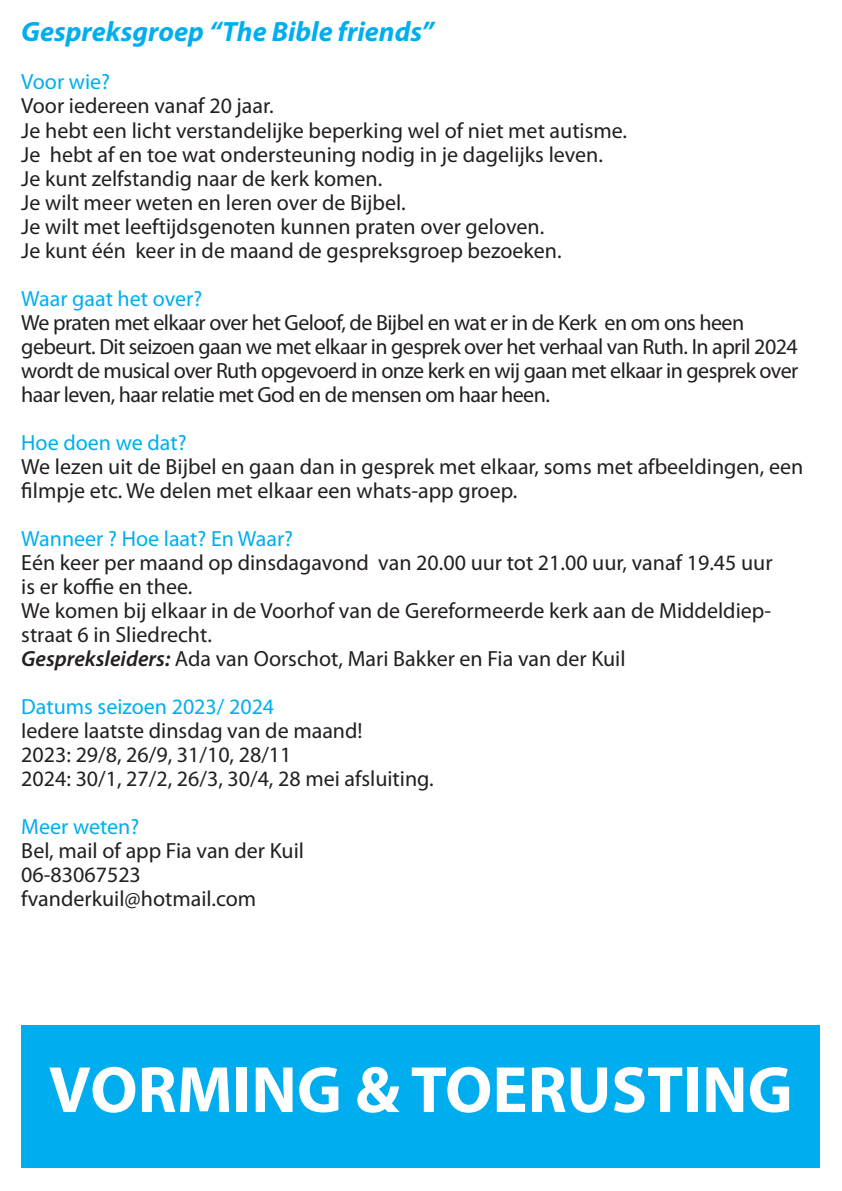
<style>
.page{position:relative;width:842px;height:1191px;background:#fff}
.page>*{position:absolute;margin:0;border:0;box-sizing:border-box;transform-origin:0 0}
.t1{font:700 66px "Myriad Pro";color:#fff}
.t2{font:italic 700 28px "Myriad Pro";color:#00aeef}
.t3{font:22px/24px "Myriad Pro";color:#231f20}
.t4{font:22px/24px "Myriad Pro";letter-spacing:-.025em;color:#231f20}
.t5{font:22px "Myriad Pro";color:#00aeef}
.s1{font-weight:600;font-style:italic}
</style>
<div class="page">
<div style="left:21px;top:1025px;width:799px;height:143px;background:#00aeef"></div>
<p class="t2" style="left:21px;top:14px;width:414px">Gespreksgroep “The Bible friends”</p>
<p class="t5" style="left:21px;top:70px;width:90px">Voor wie?</p>
<p class="t3" style="left:21px;top:95px;width:607px">Voor iedereen vanaf 20 jaar.<br>Je hebt een licht verstandelijke beperking wel of niet met autisme.<br>Je hebt af en toe wat ondersteuning nodig in je dagelijks leven.<br>Je kunt zelfstandig naar de kerk komen.<br>Je wilt meer weten en leren over de Bijbel.<br>Je wilt met leeftijdsgenoten kunnen praten over geloven.<br>Je kunt één keer in de maand de gespreksgroep bezoeken.</p>
<p class="t5" style="left:21px;top:286px;width:182px">Waar gaat het over?</p>
<p class="t4" style="left:21px;top:311px;width:778px">We praten met elkaar over het Geloof, de Bijbel en wat er in de Kerk en om ons heen gebeurt. Dit seizoen gaan we met elkaar in gesprek over het verhaal van Ruth. In april 2024 wordt de musical over Ruth opgevoerd in onze kerk en wij gaan met elkaar in gesprek over haar leven, haar relatie met God en de mensen om haar heen.</p>
<p class="t5" style="left:21px;top:430px;width:167px">Hoe doen we dat?</p>
<p class="t3" style="left:21px;top:455px;width:783px">We lezen uit de Bijbel en gaan dan in gesprek met elkaar, soms met afbeeldingen, een filmpje etc. We delen met elkaar een whats-app groep.</p>
<p class="t5" style="left:21px;top:526px;width:273px">Wanneer ? Hoe laat? En Waar?</p>
<p class="t3" style="left:21px;top:551px;width:753px">Eén keer per maand op dinsdagavond van 20.00 uur tot 21.00 uur, vanaf 19.45 uur is er koffie en thee.<br>We komen bij elkaar in de Voorhof van de Gereformeerde kerk aan de Middeldiep&shy;straat 6 in Sliedrecht.<br><span class="s1">Gespreksleiders:</span> Ada van Oorschot, Mari Bakker en Fia van der Kuil</p>
<p class="t5" style="left:21px;top:694px;width:254px">Datums seizoen 2023/ 2024</p>
<p class="t3" style="left:21px;top:719px;width:414px">Iedere laatste dinsdag van de maand!<br>2023: 29/8, 26/9, 31/10, 28/11<br>2024: 30/1, 27/2, 26/3, 30/4, 28 mei afsluiting.</p>
<p class="t5" style="left:21px;top:814px;width:120px">Meer weten?</p>
<p class="t3" style="left:21px;top:839px;width:284px">Bel, mail of app Fia van der Kuil<br>06-83067523 fvanderkuil@hotmail.com</p>
<h1 class="t1" style="left:49px;top:1052px;width:745px">VORMING &amp; TOERUSTING</h1>
</div>
